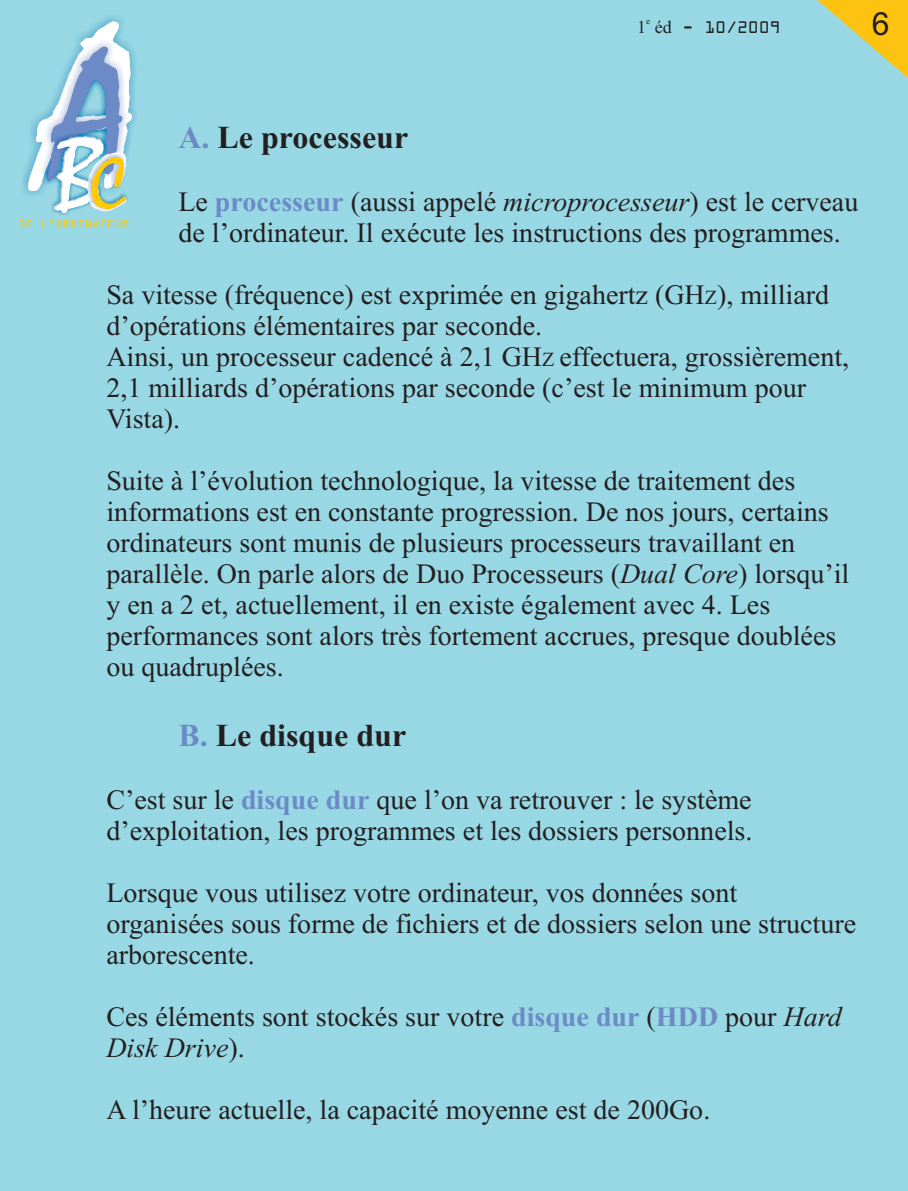
<style>
.page{position:relative;width:908px;height:1191px;background:#fff}
.page>*{position:absolute;margin:0;border:0;box-sizing:border-box;transform-origin:0 0}
.t1{font:700 32px "Times New Roman";color:#231f20}
.t2{font:32px "Arial";color:#231f20}
.t3{font:28px/31px "Times New Roman";color:#231f20}
.t4{font:italic 28px "Times New Roman";color:#231f20}
.t5{font:18px "OCRA Extended";color:#231f20}
.t6{font:12.2px "OCRA Extended";color:#feca0a}
.t7{font:9px "Times New Roman";color:#231f20}
.s1{font-family:"Times New Roman"}
.s2{color:#6c8bc6}
.s3{font-weight:700;color:#6c8bc6}
.s4{font-style:italic}
.s5{font-size:20px}
.s6{font-style:normal}
</style>
<div class="page">
<svg style="left:28px;top:22px;width:104px;height:191px"></svg>
<svg style="left:817px;top:0;width:90px;height:80px;background:#c8cd7e"></svg>
<p class="t7" style="left:646px;top:17px;width:5px">e</p>
<p class="t5" style="left:637px;top:21px;width:145px"><span class="s1">1 éd</span> - 10/2009</p>
<p class="t2" style="left:871px;top:12px;width:19px">6</p>
<p class="t1" style="left:178px;top:126px;width:231px"><span class="s2">A.</span> Le processeur</p>
<p class="t3" style="left:178px;top:188px;width:681px">Le <span class="s3">processeur</span> (aussi appelé <span class="s4">microprocesseur</span>) est le cerveau de l’ordinateur. Il exécute les instructions des programmes.</p>
<p class="t3" style="left:106px;top:281px;width:744px">Sa vitesse (fréquence) est exprimée en gigahertz (GH<span class="s5">Z</span>), milliard d’opérations élémentaires par seconde.<br>Ainsi, un processeur cadencé à 2,1 GH<span class="s5">Z</span> effectuera, grossièrement, 2,1 milliards d’opérations par seconde (c’est le minimum pour Vista).</p>
<p class="t3" style="left:106px;top:467px;width:744px">Suite à l’évolution technologique, la vitesse de traitement des informations est en constante progression. De nos jours, certains ordinateurs sont munis de plusieurs processeurs travaillant en parallèle. On parle alors de Duo Processeurs (<span class="s4">Dual Core</span>) lorsqu’il y en a 2 et, actuellement, il en existe également avec 4. Les performances sont alors très fortement accrues, presque doublées ou quadruplées.</p>
<p class="t6" style="left:19px;top:220px;width:111px">DE L’ORDINATEUR</p>
<p class="t1" style="left:178px;top:724px;width:229px"><span class="s2">B.</span> Le disque dur</p>
<p class="t3" style="left:106px;top:786px;width:647px">C’est sur le <span class="s3">disque dur</span> que l’on va retrouver : le système d’exploitation, les programmes et les dossiers personnels.</p>
<p class="t3" style="left:106px;top:879px;width:751px">Lorsque vous utilisez votre ordinateur, vos données sont organisées sous forme de fichiers et de dossiers selon une structure arborescente.</p>
<p class="t3" style="left:106px;top:1003px;width:736px">Ces éléments sont stockés sur votre <span class="s3">disque dur HDD</span> pour <span class="s4">Hard</span></p>
<p class="t3" style="left:646px;top:1003px;width:11px">(</p>
<p class="t4" style="left:106px;top:1037px;width:140px">Disk Drive<span class="s6">).</span></p>
<p class="t3" style="left:106px;top:1096px;width:605px">A l’heure actuelle, la capacité moyenne est de 200Go.</p>
</div>
